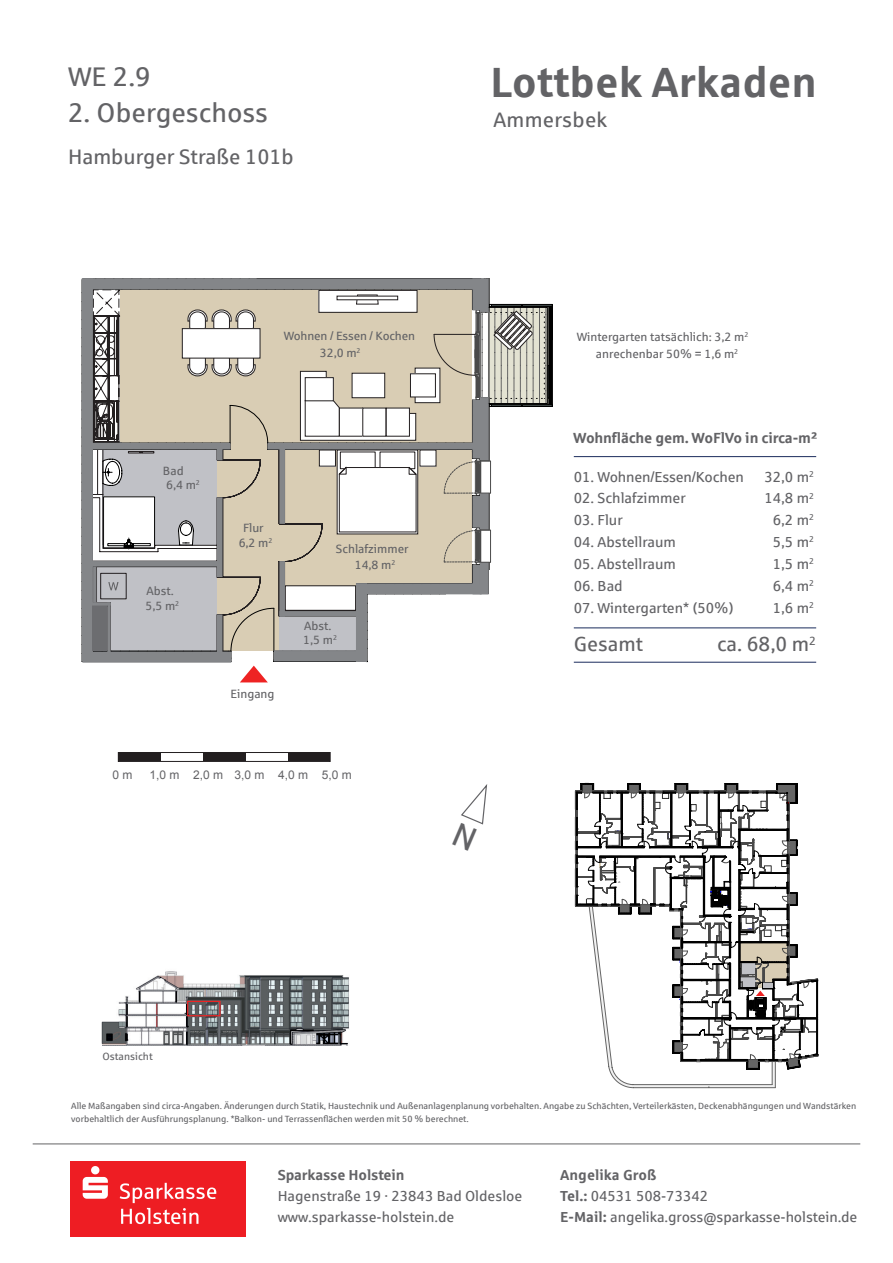
<style>
.page{position:relative;width:893px;height:1263px;background:#fff}
.page>*{position:absolute;margin:0;border:0;box-sizing:border-box;transform-origin:0 0}
.t1{font:700 42.3px "Sparkasse Rg";color:#636366}
.t2{font:27px "Sparkasse Rg";color:#636366}
.t3{font:21px "Sparkasse Rg";color:#636366}
.t4{font:20.4px "Sparkasse Rg";color:#636366}
.t5{font:700 14.7px "Sparkasse Rg";letter-spacing:-.015em;color:#636366}
.t6{font:14.55px/21.9px "Sparkasse Rg";color:#636366}
.t7{font:700 14.55px "Sparkasse Rg";letter-spacing:-.01em;color:#636366}
.t8{font:12px/14.7px "Sparkasse Rg";color:#636366}
.t9{font:12px "Arial";color:#636366}
.t10{font:10.5px "Sparkasse Rg";color:#636366}
.t11{font:9px/12.8px "Sparkasse Rg";color:#636366}
.s1{font-weight:700}
</style>
<div class="page">
<hr style="left:33px;top:1144px;width:827px;height:1px;background:#636366">
<img style="left:101px;top:971px;width:248px;height:74px">
<div style="left:187px;top:1001px;width:34px;height:15px;border:1px solid #ee2323"></div>
<div style="left:70px;top:1161px;width:176px;height:75px;background:#ee1d23"></div>
<svg style="left:83px;top:1166px;width:25px;height:33px"></svg>
<svg style="left:120px;top:1183px;width:96px;height:41px"></svg>
<hr style="left:574px;top:456px;width:242px;height:1px;background:#1a2b5c">
<div style="left:118px;top:752px;width:43px;height:9px;background:#231f20"></div>
<div style="left:203px;top:752px;width:43px;height:9px;background:#231f20"></div>
<div style="left:288px;top:752px;width:42px;height:9px;background:#231f20"></div>
<div style="left:118px;top:752px;width:213px;height:10px;border:1px solid #231f20"></div>
<hr style="left:574px;top:628px;width:242px;height:1px;background:#1a2b5c">
<hr style="left:574px;top:662px;width:242px;height:1px;background:#1a2b5c">
<svg style="left:93px;top:289px;width:324px;height:393px"></svg>
<hr style="left:366px;top:594px;width:2px;height:68px;background:#000">
<hr style="left:274px;top:661px;width:93px;height:1px;background:#000">
<svg style="left:93px;top:405px;width:340px;height:247px"></svg>
<div style="left:82px;top:278px;width:11px;height:383px;background:#848689"></div>
<div style="left:82px;top:278px;width:402px;height:11px;background:#848689;border:2px solid #848689"></div>
<div style="left:82px;top:652px;width:149px;height:11px;background:#848689;border:2px solid #848689"></div>
<div style="left:274px;top:650px;width:93px;height:11px;background:#848689"></div>
<div style="left:356px;top:583px;width:11px;height:79px;background:#848689"></div>
<div style="left:356px;top:583px;width:126px;height:11px;background:#848689;border:2px solid #848689"></div>
<svg style="left:279px;top:449px;width:6px;height:75px"></svg>
<div style="left:267px;top:443px;width:208px;height:6px;background:#848689"></div>
<div style="left:87px;top:443px;width:143px;height:6px;background:#848689"></div>
<svg style="left:279px;top:561px;width:6px;height:50px"></svg>
<svg style="left:279px;top:611px;width:78px;height:6px"></svg>
<div style="left:217px;top:497px;width:5px;height:80px;background:#848689"></div>
<div style="left:217px;top:614px;width:5px;height:43px;background:#848689"></div>
<div style="left:217px;top:445px;width:5px;height:15px;background:#848689"></div>
<svg style="left:92px;top:561px;width:128px;height:6px"></svg>
<div style="left:93px;top:605px;width:14px;height:46px;background:#6c6d70"></div>
<hr style="left:93px;top:567px;width:3px;height:36px;background:#848689">
<svg style="left:107px;top:605px;width:4px;height:49px"></svg>
<div style="left:82px;top:602px;width:29px;height:3px;background:#848689;border:2px solid #848689"></div>
<div style="left:182px;top:329px;width:78px;height:29px;background:#fff"></div>
<div style="left:182px;top:328px;width:78px;height:30px;border:1px solid #231f20"></div>
<svg style="left:433px;top:278px;width:120px;height:317px"></svg>
<svg style="left:575px;top:783px;width:243px;height:305px"></svg>
<hr style="left:763px;top:983px;width:10px;height:4px;background:#c0c1c6">
<svg style="left:461px;top:784px;width:27px;height:41px"></svg>
<h2 class="t2" style="left:68px;top:60px;width:84px">WE 2.9</h2>
<h2 class="t2" style="left:68px;top:96px;width:201px">2. Obergeschoss</h2>
<h3 class="t3" style="left:68px;top:144px;width:227px">Hamburger Straße 101b</h3>
<p class="t8" style="left:284px;top:328px;width:133px">Wohnen / Essen / Kochen</p>
<p class="t8" style="left:320px;top:345px;width:42px">32,0 m<sup>2</sup></p>
<p class="t8" style="left:163px;top:463px;width:39px">Bad<br>6,4 m<sup>2</sup></p>
<p class="t8" style="left:145px;top:583px;width:35px">Abst.<br>5,5 m<sup>2</sup></p>
<p class="t8" style="left:239px;top:520px;width:35px;text-align:center">Flur<br>6,2 m<sup>2</sup></p>
<p class="t8" style="left:230px;top:686px;width:46px">Eingang</p>
<p class="t8" style="left:336px;top:541px;width:74px;line-height:15.9px;text-align:center">Schlafzimmer<br>14,8 m<sup>2</sup></p>
<p class="t8" style="left:303px;top:618px;width:35px">Abst.<br>1,5 m<sup>2</sup></p>
<p class="t9" style="left:112px;top:766px;width:22px">0 m</p>
<p class="t9" style="left:150px;top:766px;width:204px">1,0 m 2,0 m 3,0 m 4,0 m 5,0 m</p>
<h1 class="t1" style="left:490px;top:56px;width:328px">Lottbek Arkaden</h1>
<h3 class="t3" style="left:494px;top:107px;width:115px">Ammersbek</h3>
<p class="t8" style="left:596px;top:327px;width:154px;line-height:17.4px;text-indent:-19px">Wintergarten tatsächlich: 3,2 m<sup>2 </sup>anrechenbar 50% = 1,6 m<sup>2</sup></p>
<p class="t5" style="left:573px;top:428px;width:246px">Wohnfläche gem. WoFlVo in circa-m²</p>
<p class="t6" style="left:574px;top:465px;width:172px">01. Wohnen/Essen/Kochen</p>
<p class="t6" style="left:574px;top:487px;width:113px">02. Schlafzimmer</p>
<p class="t6" style="left:574px;top:509px;width:50px">03. Flur</p>
<p class="t6" style="left:574px;top:531px;width:104px">04. Abstellraum</p>
<p class="t6" style="left:574px;top:552px;width:104px">05. Abstellraum</p>
<p class="t6" style="left:574px;top:574px;width:50px">06. Bad</p>
<p class="t6" style="left:574px;top:596px;width:161px">07. Wintergarten* (50%)</p>
<p class="t6" style="left:764px;top:465px;width:51px;text-align:center">32,0 m<sup>2<br></sup>14,8 m<sup>2<br></sup>6,2 m<sup>2<br></sup>5,5 m<sup>2<br></sup>1,5 m<sup>2<br></sup>6,4 m<sup>2<br></sup>1,6 m<sup>2</sup></p>
<h3 class="t4" style="left:574px;top:632px;width:71px">Gesamt</h3>
<h3 class="t4" style="left:717px;top:632px;width:101px">ca. 68,0 m<sup>2</sup></h3>
<p class="t10" style="left:102px;top:1050px;width:52px">Ostansicht</p>
<p class="t11" style="left:71px;top:1099px;width:786px">Alle Maßangaben sind circa-Angaben. Änderungen durch Statik, Haustechnik und Außenanlagenplanung vorbehalten. Angabe zu Schächten, Verteilerkästen, Deckenabhängungen und Wandstärken vorbehaltlich der Ausführungsplanung. *Balkon- und Terrassenflächen werden mit 50 % berechnet.</p>
<p class="t7" style="left:278px;top:1165px;width:128px">Sparkasse Holstein</p>
<p class="t6" style="left:278px;top:1185px;width:246px;line-height:21.1px">Hagenstraße 19 · 23843 Bad Oldesloe www.sparkasse-holstein.de</p>
<p class="t6" style="left:560px;top:1164px;width:299px;line-height:21.1px"><span class="s1">Angelika Groß<br>Tel.:</span> 04531 508-73342<br><span class="s1">E-Mail:</span> angelika.gross@sparkasse-holstein.de</p>
</div>
